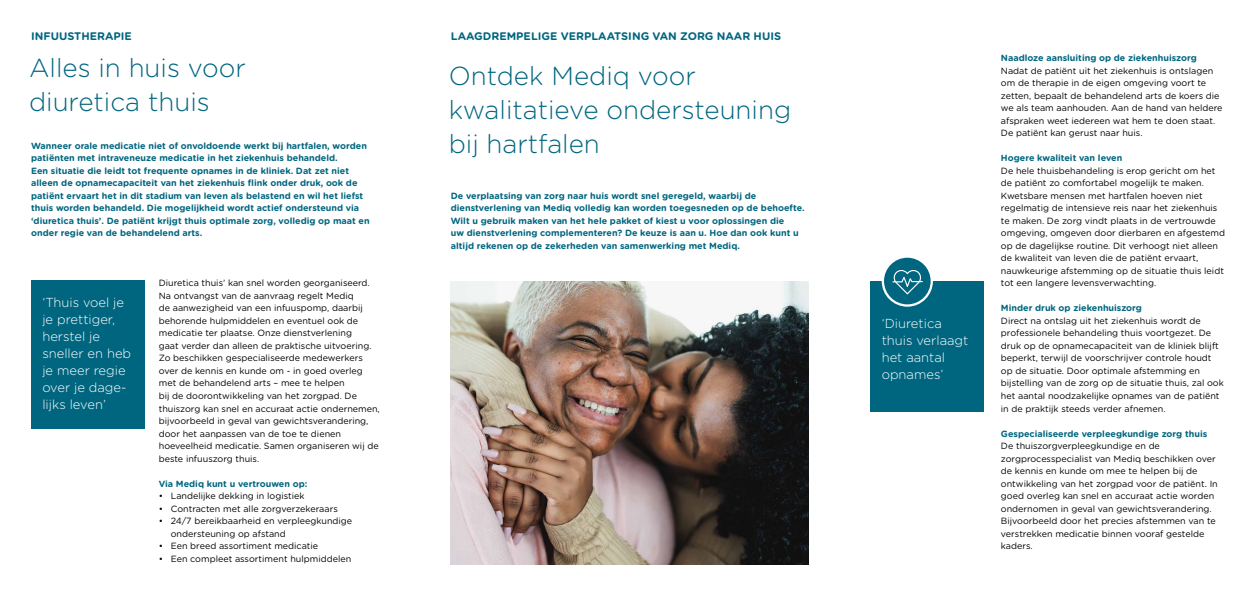
<style>
.page{position:relative;width:1259px;height:596px;background:#fff}
.page>*{position:absolute;margin:0;border:0;box-sizing:border-box;transform-origin:0 0}
.t1{font:300 26px/34px "Gotham Rounded";color:#006680}
.t2{font:300 13px/17px "Gotham Rounded";color:#fff}
.t3{font:700 11px "Gotham Rounded";color:#006680}
.t4{font:9px/12.5px "Gotham Rounded";color:#000}
.t5{font:700 9px/12.5px "Gotham Rounded";color:#006680}
</style>
<div class="page">
<div style="left:31px;top:280px;width:114px;height:148px;background:#006680"></div>
<div style="left:870px;top:281px;width:114px;height:130px;background:#006680"></div>
<img style="left:451px;top:281px;width:357px;height:283px">
<svg style="left:881px;top:257px;width:52px;height:49px"></svg>
<p class="t3" style="left:31px;top:28px;width:102px">INFUUSTHERAPIE</p>
<h1 class="t1" style="left:29px;top:49px;width:218px">Alles in huis voor diuretica thuis</h1>
<p class="t5" style="left:31px;top:139px;width:340px">Wanneer orale medicatie niet of onvoldoende werkt bij hartfalen, worden patiënten met intraveneuze medicatie in het ziekenhuis behandeld.<br>Een situatie die leidt tot frequente opnames in de kliniek. Dat zet niet alleen de opnamecapaciteit van het ziekenhuis flink onder druk, ook de patiënt ervaart het in dit stadium van leven als belastend en wil het liefst thuis worden behandeld. Die mogelijkheid wordt actief ondersteund via ‘diuretica thuis’. De patiënt krijgt thuis optimale zorg, volledig op maat en onder regie van de behandelend arts.</p>
<h2 class="t2" style="left:42px;top:293px;width:90px">‘Thuis voel je je prettiger, herstel je sneller en heb je meer regie over je dage&shy;lijks leven’</h2>
<p class="t4" style="left:159px;top:276px;width:222px">Diuretica thuis’ kan snel worden georganiseerd.<br>Na ontvangst van de aanvraag regelt Mediq<br>de aanwezigheid van een infuuspomp, daarbij behorende hulpmiddelen en eventuel ook de medicatie ter plaatse. Onze dienstverlening<br>gaat verder dan alleen de praktische uitvoering.<br>Zo beschikken gespecialiseerde medewerkers over de kennis en kunde om - in goed overleg met de behandelend arts – mee te helpen<br>bij de doorontwikkeling van het zorgpad. De thuiszorg kan snel en accuraat actie ondernemen, bijvoorbeeld in geval van gewichtsverandering, door het aanpassen van de toe te dienen hoeveelheid medicatie. Samen organiseren wij de beste infuuszorg thuis.</p>
<p class="t5" style="left:159px;top:476px;width:150px">Via Mediq kunt u vertrouwen op:</p>
<p class="t4" style="left:159px;top:489px;width:147px">• Landelijke dekking in logistiek</p>
<p class="t4" style="left:159px;top:501px;width:181px">• Contracten met alle zorgverzekeraars</p>
<p class="t4" style="left:171px;top:514px;width:183px;text-indent:-12px">• 24/7 bereikbaarheid en verpleegkundige ondersteuning op afstand</p>
<p class="t4" style="left:159px;top:539px;width:161px">• Een breed assortiment medicatie</p>
<p class="t4" style="left:159px;top:551px;width:194px">• Een compleet assortiment hulpmiddelen</p>
<p class="t3" style="left:451px;top:28px;width:332px">LAAGDREMPELIGE VERPLAATSING VAN ZORG NAAR HUIS</p>
<h1 class="t1" style="left:449px;top:58px;width:344px">Ontdek Mediq voor kwalitatieve ondersteuning bij hartfalen</h1>
<p class="t5" style="left:451px;top:189px;width:355px">De verplaatsing van zorg naar huis wordt snel geregeld, waarbij de dienstverlening van Mediq volledig kan worden toegesneden op de behoefte.<br>Wilt u gebruik maken van het hele pakket of kiest u voor oplossingen die<br>uw dienstverlening complementeren? De keuze is aan u. Hoe dan ook kunt u altijd rekenen op de zekerheden van samenwerking met Mediq.</p>
<h2 class="t2" style="left:881px;top:314px;width:88px">‘Diuretica thuis verlaagt het aantal opnames’</h2>
<p class="t5" style="left:1001px;top:51px;width:197px">Naadloze aansluiting op de ziekenhuiszorg</p>
<p class="t4" style="left:1001px;top:64px;width:223px">Nadat de patiënt uit het ziekenhuis is ontslagen om de therapie in de eigen omgeving voort te zetten, bepaalt de behandelend arts de koers die we als team aanhouden. Aan de hand van heldere afspraken weet iedereen wat hem te doen staat.<br>De patiënt kan gerust naar huis.</p>
<p class="t5" style="left:1001px;top:151px;width:123px">Hogere kwaliteit van leven</p>
<p class="t4" style="left:1001px;top:164px;width:226px">De hele thuisbehandeling is erop gericht om het de patiënt zo comfortabel mogelijk te maken.<br>Kwetsbare mensen met hartfalen hoeven niet regelmatig de intensieve reis naar het ziekenhuis te maken. De zorg vindt plaats in de vertrouwde omgeving, omgeven door dierbaren en afgestemd op de dagelijkse routine. Dit verhoogt niet alleen de kwaliteit van leven die de patiënt ervaart, nauwkeurige afstemming op de situatie thuis leidt tot een langere levensverwachting.</p>
<p class="t5" style="left:1001px;top:301px;width:143px">Minder druk op ziekenhuiszorg</p>
<p class="t4" style="left:1001px;top:314px;width:224px">Direct na ontslag uit het ziekenhuis wordt de professionele behandeling thuis voortgezet. De druk op de opnamecapaciteit van de kliniek blijft beperkt, terwijl de voorschrijver controle houdt op de situatie. Door optimale afstemming en bijstelling van de zorg op de situatie thuis, zal ook het aantal noodzakelijke opnames van de patiënt in de praktijk steeds verder afnemen.</p>
<p class="t5" style="left:1001px;top:426px;width:208px">Gespecialiseerde verpleegkundige zorg thuis</p>
<p class="t4" style="left:1001px;top:439px;width:218px">De thuiszorgverpleegkundige en de zorgprocesspecialist van Mediq beschikken over de kennis en kunde om mee te helpen bij de ontwikkeling van het zorgpad voor de patiënt. In goed overleg kan snel en accuraat actie worden ondernomen in geval van gewichtsverandering.<br>Bijvoorbeeld door het precies afstemmen van te verstrekken medicatie binnen vooraf gestelde kaders.</p>
</div>
